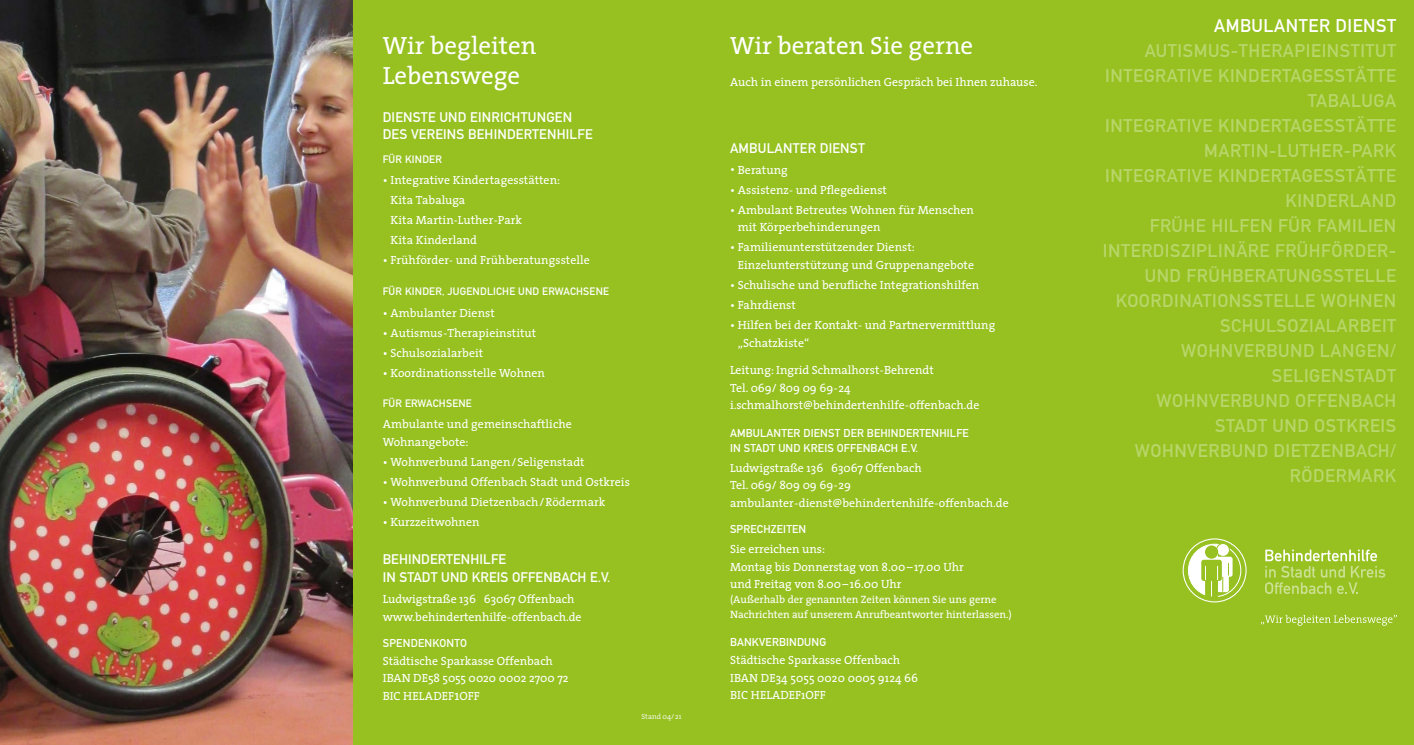
<style>
.page{position:relative;width:1414px;height:745px;background:#fff}
.page>*{position:absolute;margin:0;border:0;box-sizing:border-box;transform-origin:0 0}
.t1{font:25px/30px "The Serif";color:#fff}
.t2{font:18.12px/25px "DIN Mittelschrift";letter-spacing:.03em;color:#b9d66a;text-align:right}
.t3{font:18.12px "DIN Mittelschrift";letter-spacing:.03em;color:#fff}
.t4{font:13.75px/17.5px "DIN Mittelschrift";letter-spacing:.015em;color:#fff}
.t5{font:11.88px/17.5px "The Serif";letter-spacing:.005em;color:#fff}
.t6{font:11.25px/15px "DIN Mittelschrift";letter-spacing:.015em;color:#fff}
.t7{font:10.62px/15px "The Serif";color:#fff}
.t8{font:10.62px "DIN Mittelschrift";letter-spacing:.02em;color:#fff}
.t9{font:300 7.5px "The Serif";color:#fff}
.s1{font-size:13.75px}
</style>
<div class="page">
<div style="left:353px;top:0;width:1061px;height:744px;background:#96c121"></div>
<img style="left:0;top:0;width:353px;height:744px">
<div style="left:1188px;top:544px;width:53px;height:52px;background:#fff;border-radius:50%"></div>
<svg style="left:1219px;top:544px;width:22px;height:52px"></svg>
<div style="left:1188px;top:543px;width:53px;height:53px;border:1px solid #fff;border-radius:50%"></div>
<div style="left:1182px;top:538px;width:64px;height:64px;border:1px solid #fff;border-radius:50%"></div>
<div style="left:1216px;top:543px;width:13px;height:13px;background:#fff;border-radius:50%"></div>
<div style="left:1216px;top:543px;width:14px;height:13px;border:1px solid #96c121;border-radius:50%"></div>
<div style="left:1213px;top:556px;width:19px;height:20px;background:#fff;border-radius:2px"></div>
<div style="left:1205px;top:545px;width:13px;height:13px;background:#96c121;border-radius:50%"></div>
<div style="left:1201px;top:559px;width:21px;height:21px;background:#96c121;border-radius:3px"></div>
<svg style="left:1265px;top:549px;width:120px;height:44px"></svg>
<svg style="left:1261px;top:614px;width:136px;height:11px"></svg>
<svg style="left:1205px;top:562px;width:24px;height:34px"></svg>
<h1 class="t1" style="left:383px;top:29px;width:155px">Wir begleiten<br>Lebenswege</h1>
<p class="t4" style="left:383px;top:108px;width:211px">DIENSTE UND EINRICHTUNGEN<br>DES VEREINS BEHINDERTENHILFE</p>
<p class="t8" style="left:383px;top:153px;width:61px">FÜR KINDER</p>
<p class="t5" style="left:390px;top:170px;width:171px;line-height:20px;text-indent:-8px">• Integrative Kindertagesstätten:<br>Kita Tabaluga<br>Kita Martin-Luther-Park<br>Kita Kinderland</p>
<p class="t5" style="left:383px;top:251px;width:208px">• Frühförder- und Frühberatungsstelle</p>
<p class="t8" style="left:383px;top:285px;width:228px">FÜR KINDER, JUGENDLICHE UND ERWACHSENE</p>
<p class="t5" style="left:383px;top:303px;width:114px">• Ambulanter Dienst</p>
<p class="t5" style="left:383px;top:323px;width:155px">• Autismus-Therapieinstitut</p>
<p class="t5" style="left:383px;top:343px;width:102px">• Schulsozialarbeit</p>
<p class="t5" style="left:383px;top:363px;width:164px">• Koordinationsstelle Wohnen</p>
<p class="t8" style="left:383px;top:396px;width:91px">FÜR ERWACHSENE</p>
<p class="t5" style="left:383px;top:414px;width:191px">Ambulante und gemeinschaftliche<br>Wohnangebote:</p>
<p class="t5" style="left:383px;top:452px;width:203px">• Wohnverbund Langen/Seligenstadt</p>
<p class="t5" style="left:383px;top:472px;width:249px">• Wohnverbund Offenbach Stadt und Ostkreis</p>
<p class="t5" style="left:383px;top:492px;width:224px">• Wohnverbund Dietzenbach/Rödermark</p>
<p class="t5" style="left:383px;top:512px;width:98px">• Kurzzeitwohnen</p>
<p class="t4" style="left:383px;top:550px;width:229px">BEHINDERTENHILFE<br>IN STADT UND KREIS OFFENBACH E.V.</p>
<p class="t5" style="left:383px;top:589px;width:200px">Ludwigstraße 136 63067 Offenbach www.behindertenhilfe-offenbach.de</p>
<p class="t6" style="left:383px;top:635px;width:86px">SPENDENKONTO</p>
<p class="t5" style="left:383px;top:651px;width:187px">Städtische Sparkasse Offenbach<br>IBAN DE58 5055 0020 0002 2700 72<br>BIC HELADEF<span class="s1">1</span>OFF</p>
<p class="t9" style="left:641px;top:709px;width:42px">Stand 04/21</p>
<h1 class="t1" style="left:730px;top:29px;width:245px">Wir beraten Sie gerne</h1>
<p class="t5" style="left:730px;top:73px;width:309px">Auch in einem persönlichen Gespräch bei Ihnen zuhause.</p>
<p class="t4" style="left:730px;top:139px;width:136px">AMBULANTER DIENST</p>
<p class="t5" style="left:730px;top:161px;width:59px">• Beratung</p>
<p class="t5" style="left:730px;top:181px;width:158px">• Assistenz- und Pflegedienst</p>
<p class="t5" style="left:738px;top:201px;width:238px;text-indent:-8px">• Ambulant Betreutes Wohnen für Menschen mit Körperbehinderungen</p>
<p class="t5" style="left:738px;top:238px;width:238px;text-indent:-8px">• Familienunterstützender Dienst:<br>Einzelunterstützung und Gruppenangebote</p>
<p class="t5" style="left:730px;top:276px;width:251px">• Schulische und berufliche Integrationshilfen</p>
<p class="t5" style="left:730px;top:296px;width:67px">• Fahrdienst</p>
<p class="t5" style="left:738px;top:316px;width:259px;text-indent:-8px">• Hilfen bei der Kontakt- und Partnervermittlung „Schatzkiste“</p>
<p class="t5" style="left:730px;top:361px;width:251px">Leitung: Ingrid Schmalhorst-Behrendt<br>Tel. 069/ 809 09 69-24 i.schmalhorst@behindertenhilfe-offenbach.de</p>
<p class="t6" style="left:730px;top:425px;width:240px">AMBULANTER DIENST DER BEHINDERTENHILFE<br>IN STADT UND KREIS OFFENBACH E.V.</p>
<p class="t5" style="left:730px;top:458px;width:280px">Ludwigstraße 136 63067 Offenbach<br>Tel. 069/ 809 09 69-29 ambulanter-dienst@behindertenhilfe-offenbach.de</p>
<p class="t6" style="left:730px;top:521px;width:78px">SPRECHZEITEN</p>
<p class="t5" style="left:730px;top:539px;width:235px">Sie erreichen uns:<br>Montag bis Donnerstag von 8.00 – 17.00 Uhr und Freitag von 8.00 – 16.00 Uhr</p>
<p class="t7" style="left:730px;top:591px;width:283px">(Außerhalb der genannten Zeiten können Sie uns gerne<br>Nachrichten auf unserem Anrufbeantworter hinterlassen.)</p>
<p class="t6" style="left:730px;top:633px;width:98px">BANKVERBINDUNG</p>
<p class="t5" style="left:730px;top:651px;width:190px">Städtische Sparkasse Offenbach<br>IBAN DE34 5055 0020 0005 9124 66<br>BIC HELADEF1OFF</p>
<h2 class="t3" style="left:1214px;top:15px;width:184px">AMBULANTER DIENST</h2>
<p class="t2" style="left:1103px;top:38px;width:295px">AUTISMUS-THERAPIEINSTITUT<br>INTEGRATIVE KINDERTAGESSTÄTTE<br>TABALUGA<br>INTEGRATIVE KINDERTAGESSTÄTTE<br>MARTIN-LUTHER-PARK<br>INTEGRATIVE KINDERTAGESSTÄTTE<br>KINDERLAND<br>FRÜHE HILFEN FÜR FAMILIEN<br>INTERDISZIPLINÄRE FRÜHFÖRDER-<br>UND FRÜHBERATUNGSSTELLE<br>KOORDINATIONSSTELLE WOHNEN<br>SCHULSOZIALARBEIT<br>WOHNVERBUND LANGEN/<br>SELIGENSTADT<br>WOHNVERBUND OFFENBACH<br>STADT UND OSTKREIS<br>WOHNVERBUND DIETZENBACH/<br>RÖDERMARK</p>
</div>
